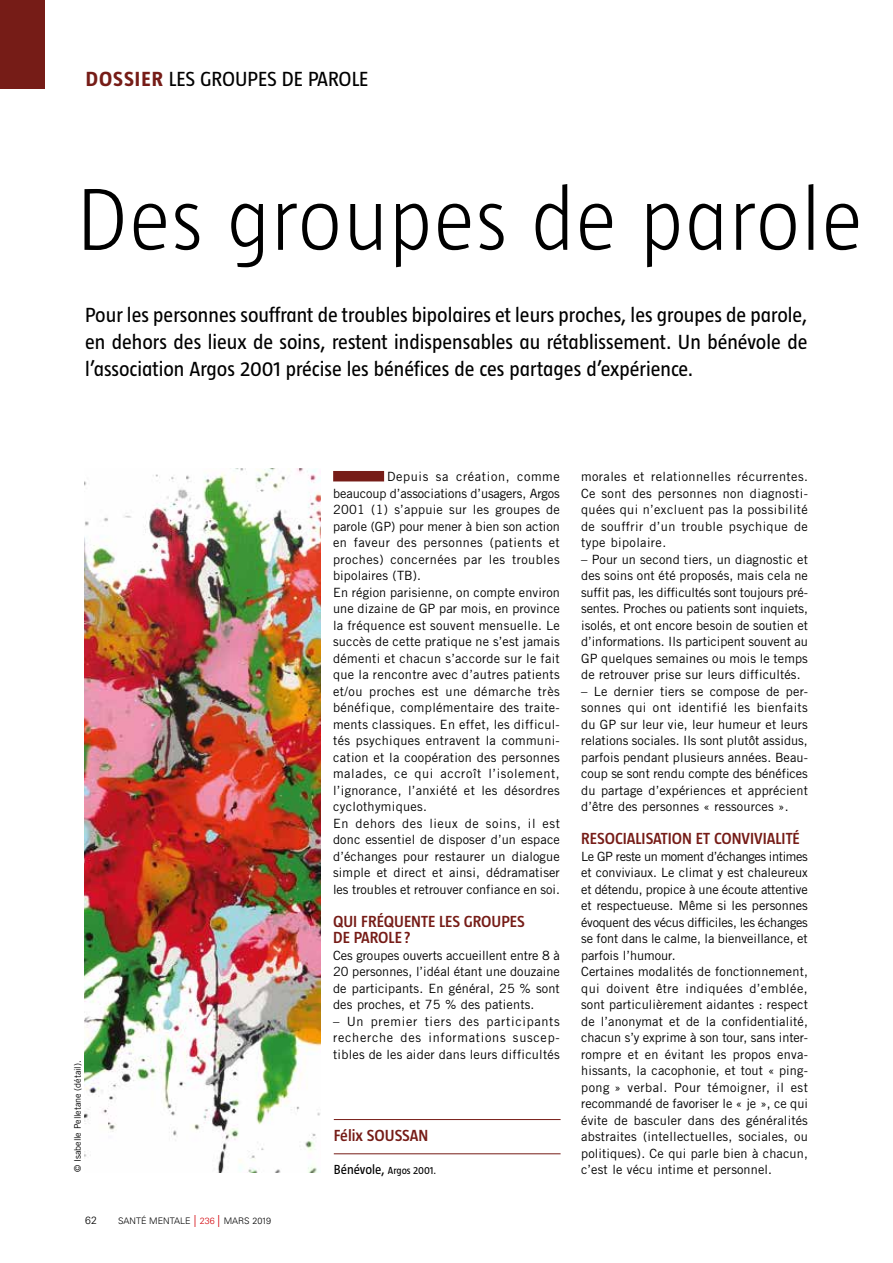
<style>
.page{position:relative;width:893px;height:1263px;background:#fff}
.page>*{position:absolute;margin:0;border:0;box-sizing:border-box;transform-origin:0 0}
.t1{font:300 90px "Taz";letter-spacing:.01em;color:#000}
.t2{font:21px/27px "Taz";color:#000;text-align:justify}
.t3{font:600 16.5px/16.5px "Taz";color:#761c17}
.t4{font:12.75px/16.5px "Trade Gothic";letter-spacing:.01em;color:#000;text-align:justify}
.t5{font:10.5px "Taz";color:#000}
.t6{font:300 10.5px "Univers";color:#000}
.t7{font:9px "Trade Gothic";letter-spacing:-.01em;color:#000}
.t8{font:300 9px "Univers";color:#000}
.s1{font-weight:700;color:#761c17}
.s2{font-size:12px;color:#d3050c}
.s3{color:#d3050c}
.s4{font-size:13.5px}
</style>
<div class="page">
<div style="left:0;top:0;width:44px;height:89px;background:#761c17"></div>
<div style="left:333px;top:471px;width:51px;height:10px;background:#761c17"></div>
<hr style="left:334px;top:1119px;width:227px;height:1px;background:#761c17">
<hr style="left:334px;top:1153px;width:227px;height:1px;background:#761c17">
<img style="left:84px;top:468px;width:236px;height:704px">
<h2 class="t2" style="left:86px;top:65px;width:284px"><span class="s1">DOSSIER</span> LES GROUPES DE PAROLE</h2>
<h1 class="t1" style="left:77px;top:173px;width:788px">Des groupes de parole</h1>
<p class="t2" style="left:85px;top:301px;width:724px">Pour les personnes souffrant de troubles bipolaires et leurs proches, les groupes de parole, en dehors des lieux de soins, restent indispensables au rétablissement. Un bénévole de l’association Argos 2001 précise les bénéfices de ces partages d’expérience.</p>
<p class="t7" style="left:72px;top:1172px;width:113px;rotate:-90deg">© Isabelle Pelletane (détail).</p>
<p class="t6" style="left:85px;top:1213px;width:13px">62</p>
<p class="t8" style="left:118px;top:1215px;width:155px">SANTÉ MENTALE <span class="s2">|</span> <span class="s3">236</span> <span class="s2">|</span> MARS 2019</p>
<p class="t4" style="left:333px;top:468px;width:228px;text-align:left;text-indent:54px">Depuis sa création, comme beaucoup d’associations d’usagers, Argos 2001 (1) s’appuie sur les groupes de parole (GP) pour mener à bien son action en faveur des personnes (patients et proches) concernées par les troubles bipolaires (TB).<br>En région parisienne, on compte environ une dizaine de GP par mois, en province la fréquence est souvent mensuelle. Le succès de cette pratique ne s’est jamais démenti et chacun s’accorde sur le fait que la rencontre avec d’autres patients et/ou proches est une démarche très bénéfique, complémentaire des traite&shy;ments classiques. En effet, les difficul&shy;tés psychiques entravent la communi&shy;cation et la coopération des personnes malades, ce qui accroît l’isolement, l’ignorance, l’anxiété et les désordres cyclothymiques.<br>En dehors des lieux de soins, il est donc essentiel de disposer d’un espace d’échanges pour restaurer un dialogue simple et direct et ainsi, dédramatiser les troubles et retrouver confiance en soi.</p>
<p class="t3" style="left:333px;top:913px;width:193px">QUI FRÉQUENTE LES GROUPES<br>DE PAROLE ?</p>
<p class="t4" style="left:333px;top:947px;width:228px">Ces groupes ouverts accueillent entre 8 à 20 personnes, l’idéal étant une douzaine de participants. En général, 25 % sont des proches, et 75 % des patients.</p>
<p class="t4" style="left:333px;top:1013px;width:228px">– Un premier tiers des participants recherche des informations suscep&shy;tibles de les aider dans leurs difficultés</p>
<p class="t3" style="left:334px;top:1127px;width:96px">Félix SOUSSAN</p>
<p class="t5" style="left:334px;top:1165px;width:104px"><span class="s4">Bénévole,</span> Argos 2001.</p>
<p class="t4" style="left:581px;top:468px;width:228px">morales et relationnelles récurrentes.<br>Ce sont des personnes non diagnosti&shy;quées qui n’excluent pas la possibilité de souffrir d’un trouble psychique de type bipolaire.</p>
<p class="t4" style="left:581px;top:551px;width:228px">– Pour un second tiers, un diagnostic et des soins ont été proposés, mais cela ne suffit pas, les difficultés sont toujours pré&shy;sentes. Proches ou patients sont inquiets, isolés, et ont encore besoin de soutien et d’informations. Ils participent souvent au GP quelques semaines ou mois le temps de retrouver prise sur leurs difficultés.</p>
<p class="t4" style="left:581px;top:683px;width:228px">– Le dernier tiers se compose de per&shy;sonnes qui ont identifié les bienfaits du GP sur leur vie, leur humeur et leurs relations sociales. Ils sont plutôt assidus, parfois pendant plusieurs années. Beau&shy;coup se sont rendu compte des bénéfices du partage d’expériences et apprécient d’être des personnes « ressources ».</p>
<p class="t3" style="left:581px;top:830px;width:220px">RESOCIALISATION ET CONVIVIALITÉ</p>
<p class="t4" style="left:581px;top:848px;width:228px;text-align:left">Le GP reste un moment d’échanges intimes et conviviaux. Le climat y est chaleureux et détendu, propice à une écoute attentive et respectueuse. Même si les personnes évoquent des vécus difficiles, les échanges se font dans le calme, la bienveillance, et parfois l’humour.<br>Certaines modalités de fonctionnement, qui doivent être indiquées d’emblée, sont particulièrement aidantes : respect de l’anonymat et de la confidentialité, chacun s’y exprime à son tour, sans inter&shy;rompre et en évitant les propos enva&shy;hissants, la cacophonie, et tout « ping&shy;pong » verbal. Pour témoigner, il est recommandé de favoriser le « je », ce qui évite de basculer dans des généralités abstraites (intellectuelles, sociales, ou politiques). Ce qui parle bien à chacun, c’est le vécu intime et personnel.</p>
</div>
